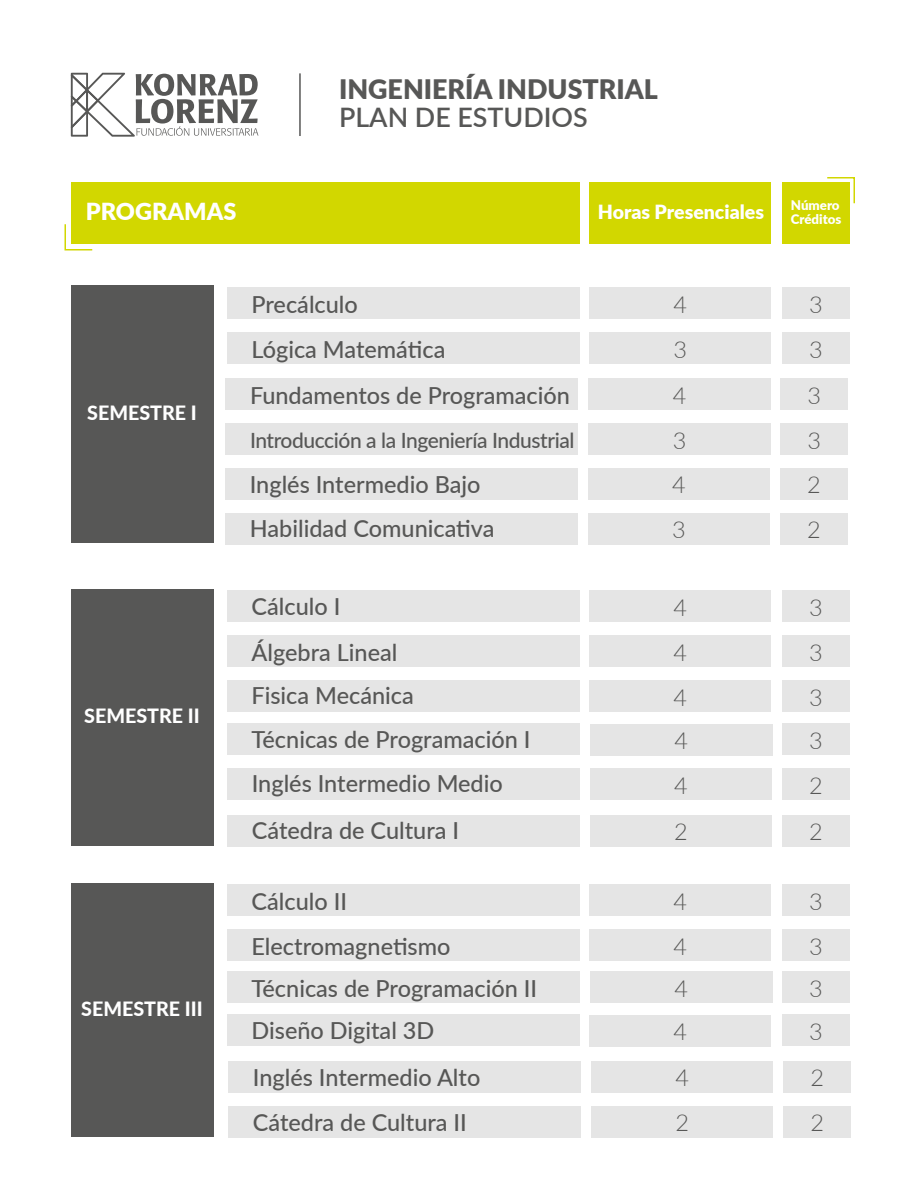
<style>
.page{position:relative;width:918px;height:1188px;background:#fff}
.page>*{position:absolute;margin:0;border:0;box-sizing:border-box;transform-origin:0 0}
.t1{font:900 26.85px "Lato";color:#575756}
.t2{font:600 26.85px "Lato";color:#575756}
.t3{font:900 23.55px "Lato";color:#fff}
.t4{font:500 23.4px/45px "Lato";color:#575756}
.t5{font:300 23.4px "Lato";color:#575756}
.t6{font:500 21px "Lato";letter-spacing:-.02em;color:#575756}
.t7{font:800 19.65px "Lato";color:#fff}
.t8{font:900 19.5px "Lato";color:#fff}
.t9{font:900 13.2px/14px "Lato";color:#fff}
</style>
<div class="page">
<div style="left:227px;top:287px;width:353px;height:32px;background:#e5e5e5"></div>
<svg style="left:71px;top:73px;width:187px;height:64px"></svg>
<hr style="left:299px;top:73px;width:2px;height:63px;background:#575756">
<div style="left:71px;top:285px;width:142px;height:258px;background:#575756"></div>
<div style="left:227px;top:332px;width:353px;height:32px;background:#e5e5e5"></div>
<div style="left:71px;top:182px;width:509px;height:62px;background:#d2d700"></div>
<div style="left:590px;top:287px;width:181px;height:32px;background:#e5e5e5"></div>
<div style="left:782px;top:287px;width:68px;height:32px;background:#e5e5e5"></div>
<div style="left:590px;top:332px;width:181px;height:32px;background:#e5e5e5"></div>
<div style="left:782px;top:332px;width:68px;height:32px;background:#e5e5e5"></div>
<div style="left:782px;top:182px;width:68px;height:62px;background:#d2d700"></div>
<div style="left:227px;top:590px;width:353px;height:32px;background:#e5e5e5"></div>
<div style="left:71px;top:590px;width:142px;height:256px;background:#575756"></div>
<div style="left:227px;top:635px;width:353px;height:32px;background:#e5e5e5"></div>
<div style="left:590px;top:590px;width:181px;height:32px;background:#e5e5e5"></div>
<div style="left:782px;top:590px;width:68px;height:32px;background:#e5e5e5"></div>
<div style="left:590px;top:635px;width:181px;height:32px;background:#e5e5e5"></div>
<div style="left:782px;top:635px;width:68px;height:32px;background:#e5e5e5"></div>
<div style="left:227px;top:680px;width:353px;height:32px;background:#e5e5e5"></div>
<div style="left:590px;top:680px;width:181px;height:32px;background:#e5e5e5"></div>
<div style="left:782px;top:680px;width:68px;height:32px;background:#e5e5e5"></div>
<div style="left:227px;top:884px;width:353px;height:32px;background:#e5e5e5"></div>
<div style="left:71px;top:884px;width:142px;height:253px;background:#575756"></div>
<div style="left:227px;top:929px;width:353px;height:32px;background:#e5e5e5"></div>
<div style="left:590px;top:884px;width:181px;height:32px;background:#e5e5e5"></div>
<div style="left:782px;top:884px;width:68px;height:32px;background:#e5e5e5"></div>
<div style="left:590px;top:929px;width:181px;height:32px;background:#e5e5e5"></div>
<div style="left:782px;top:929px;width:68px;height:32px;background:#e5e5e5"></div>
<svg style="left:827px;top:177px;width:28px;height:27px"></svg>
<svg style="left:64px;top:224px;width:29px;height:27px"></svg>
<div style="left:590px;top:182px;width:181px;height:62px;background:#d2d700"></div>
<div style="left:226px;top:379px;width:352px;height:31px;background:#e5e5e5"></div>
<div style="left:226px;top:424px;width:352px;height:31px;background:#e5e5e5"></div>
<div style="left:588px;top:379px;width:183px;height:31px;background:#e5e5e5"></div>
<div style="left:780px;top:379px;width:68px;height:31px;background:#e5e5e5"></div>
<div style="left:588px;top:424px;width:183px;height:31px;background:#e5e5e5"></div>
<div style="left:780px;top:424px;width:68px;height:31px;background:#e5e5e5"></div>
<div style="left:227px;top:724px;width:353px;height:31px;background:#e5e5e5"></div>
<div style="left:590px;top:724px;width:182px;height:31px;background:#e5e5e5"></div>
<div style="left:782px;top:724px;width:68px;height:31px;background:#e5e5e5"></div>
<div style="left:227px;top:971px;width:353px;height:32px;background:#e5e5e5"></div>
<div style="left:590px;top:971px;width:182px;height:32px;background:#e5e5e5"></div>
<div style="left:782px;top:971px;width:68px;height:32px;background:#e5e5e5"></div>
<div style="left:227px;top:1015px;width:353px;height:31px;background:#e5e5e5"></div>
<div style="left:590px;top:1015px;width:181px;height:31px;background:#e5e5e5"></div>
<div style="left:782px;top:1015px;width:68px;height:31px;background:#e5e5e5"></div>
<div style="left:226px;top:468px;width:352px;height:31px;background:#e5e5e5"></div>
<div style="left:226px;top:513px;width:352px;height:31px;background:#e5e5e5"></div>
<div style="left:588px;top:468px;width:182px;height:31px;background:#e5e5e5"></div>
<div style="left:780px;top:468px;width:68px;height:31px;background:#e5e5e5"></div>
<div style="left:588px;top:513px;width:182px;height:31px;background:#e5e5e5"></div>
<div style="left:780px;top:513px;width:68px;height:31px;background:#e5e5e5"></div>
<div style="left:228px;top:768px;width:352px;height:32px;background:#e5e5e5"></div>
<div style="left:590px;top:768px;width:182px;height:32px;background:#e5e5e5"></div>
<div style="left:782px;top:768px;width:68px;height:32px;background:#e5e5e5"></div>
<div style="left:228px;top:815px;width:352px;height:31px;background:#e5e5e5"></div>
<div style="left:590px;top:815px;width:182px;height:31px;background:#e5e5e5"></div>
<div style="left:782px;top:815px;width:68px;height:31px;background:#e5e5e5"></div>
<div style="left:229px;top:1061px;width:352px;height:31px;background:#e5e5e5"></div>
<div style="left:229px;top:1106px;width:352px;height:31px;background:#e5e5e5"></div>
<div style="left:591px;top:1061px;width:182px;height:31px;background:#e5e5e5"></div>
<div style="left:783px;top:1061px;width:68px;height:31px;background:#e5e5e5"></div>
<div style="left:591px;top:1106px;width:182px;height:31px;background:#e5e5e5"></div>
<div style="left:783px;top:1106px;width:68px;height:31px;background:#e5e5e5"></div>
<p class="t1" style="left:339px;top:69px;width:321px">INGENIERÍA INDUSTRIAL</p>
<p class="t2" style="left:339px;top:98px;width:250px">PLAN DE ESTUDIOS</p>
<p class="t3" style="left:86px;top:194px;width:152px">PROGRAMAS</p>
<p class="t9" style="left:791px;top:197px;width:52px">Número<br>Créditos</p>
<p class="t8" style="left:598px;top:198px;width:168px">Horas Presenciales</p>
<p class="t7" style="left:87px;top:398px;width:111px">SEMESTRE I</p>
<p class="t7" style="left:84px;top:702px;width:117px">SEMESTRE II</p>
<p class="t7" style="left:81px;top:994px;width:123px">SEMESTRE III</p>
<p class="t4" style="left:252px;top:281px;width:195px">Precálculo<br>Lógica Matemática</p>
<p class="t4" style="left:250px;top:372px;width:322px">Fundamentos de Programación</p>
<p class="t6" style="left:250px;top:425px;width:326px">Introducción a la Ingeniería Industrial</p>
<p class="t5" style="left:674px;top:288px;width:15px">4</p>
<p class="t5" style="left:809px;top:288px;width:15px">3</p>
<p class="t5" style="left:674px;top:333px;width:15px">3</p>
<p class="t5" style="left:809px;top:333px;width:15px">3</p>
<p class="t5" style="left:673px;top:379px;width:15px">4</p>
<p class="t5" style="left:808px;top:379px;width:15px">3</p>
<p class="t5" style="left:673px;top:424px;width:15px">3</p>
<p class="t5" style="left:808px;top:424px;width:15px">3</p>
<p class="t4" style="left:250px;top:462px;width:246px;line-height:43.8px">Inglés Intermedio Bajo<br>Habilidad Comunicativa</p>
<p class="t5" style="left:672px;top:469px;width:15px">4</p>
<p class="t5" style="left:807px;top:469px;width:15px">2</p>
<p class="t5" style="left:672px;top:514px;width:15px">3</p>
<p class="t5" style="left:807px;top:514px;width:15px">2</p>
<p class="t4" style="left:252px;top:582px;width:147px;line-height:46px">Cálculo I<br>Álgebra Lineal</p>
<p class="t5" style="left:674px;top:591px;width:15px">4</p>
<p class="t5" style="left:809px;top:591px;width:15px">3</p>
<p class="t5" style="left:674px;top:636px;width:15px">4</p>
<p class="t5" style="left:809px;top:636px;width:15px">3</p>
<p class="t5" style="left:674px;top:681px;width:15px">4</p>
<p class="t5" style="left:809px;top:681px;width:15px">3</p>
<p class="t4" style="left:252px;top:672px;width:164px">Fisica Mecánica</p>
<p class="t4" style="left:252px;top:716px;width:280px">Técnicas de Programación I</p>
<p class="t5" style="left:674px;top:724px;width:15px">4</p>
<p class="t5" style="left:809px;top:724px;width:15px">3</p>
<p class="t4" style="left:252px;top:760px;width:253px">Inglés Intermedio Medio</p>
<p class="t5" style="left:674px;top:769px;width:15px">4</p>
<p class="t5" style="left:809px;top:769px;width:15px">2</p>
<p class="t4" style="left:252px;top:807px;width:209px">Cátedra de Cultura I</p>
<p class="t5" style="left:674px;top:816px;width:15px">2</p>
<p class="t5" style="left:809px;top:816px;width:15px">2</p>
<p class="t4" style="left:252px;top:878px;width:97px">Cálculo II</p>
<p class="t5" style="left:674px;top:885px;width:15px">4</p>
<p class="t5" style="left:809px;top:885px;width:15px">3</p>
<p class="t5" style="left:674px;top:930px;width:15px">4</p>
<p class="t5" style="left:809px;top:930px;width:15px">3</p>
<p class="t4" style="left:252px;top:923px;width:201px">Electromagnetismo</p>
<p class="t4" style="left:252px;top:965px;width:287px">Técnicas de Programación II</p>
<p class="t5" style="left:674px;top:972px;width:15px">4</p>
<p class="t5" style="left:809px;top:972px;width:15px">3</p>
<p class="t4" style="left:252px;top:1007px;width:184px">Diseño Digital 3D</p>
<p class="t5" style="left:674px;top:1015px;width:15px">4</p>
<p class="t5" style="left:809px;top:1015px;width:15px">3</p>
<p class="t4" style="left:253px;top:1054px;width:229px">Inglés Intermedio Alto</p>
<p class="t5" style="left:675px;top:1062px;width:15px">4</p>
<p class="t5" style="left:810px;top:1062px;width:15px">2</p>
<p class="t5" style="left:675px;top:1107px;width:15px">2</p>
<p class="t5" style="left:810px;top:1107px;width:15px">2</p>
<p class="t4" style="left:253px;top:1099px;width:215px">Cátedra de Cultura II</p>
</div>
